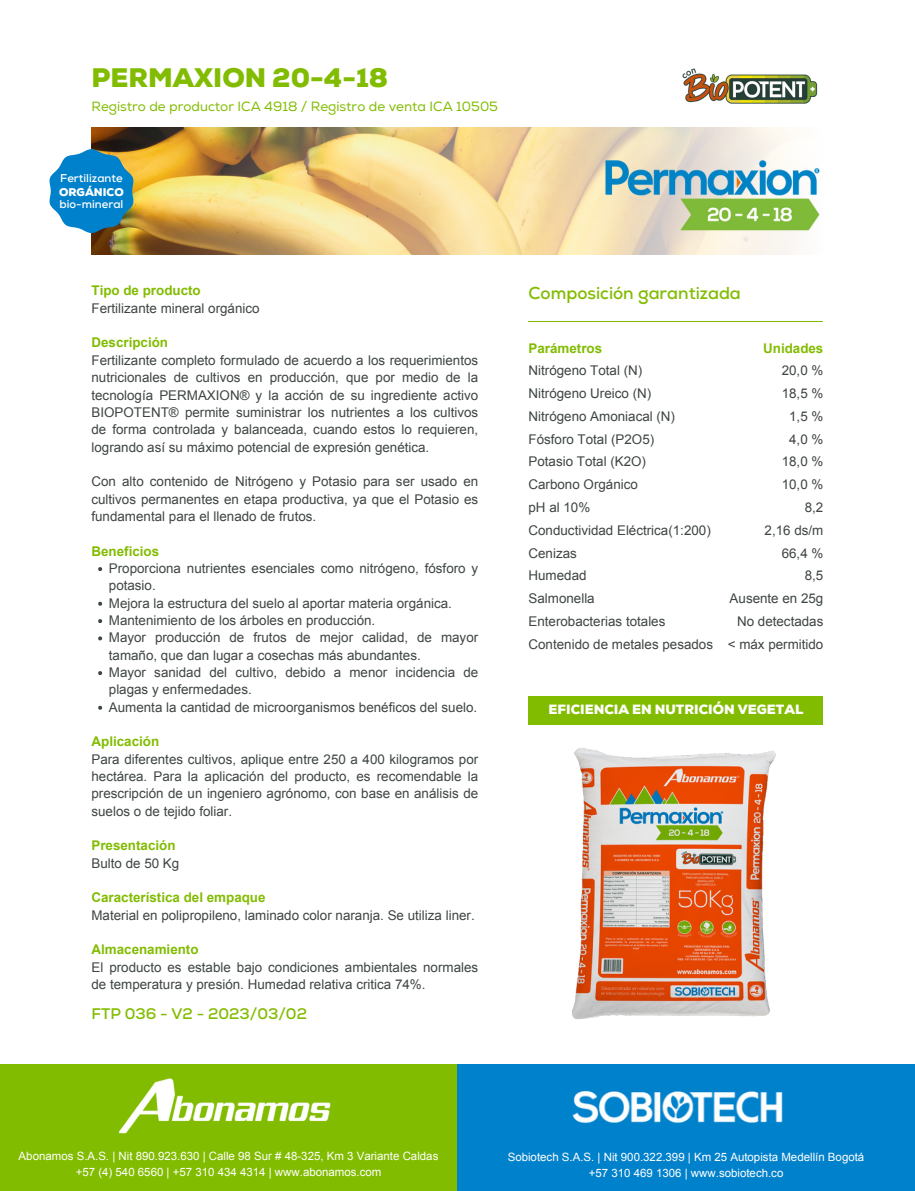
<style>
.page{position:relative;width:915px;height:1191px;background:#fff}
.page>*{position:absolute;margin:0;border:0;box-sizing:border-box;transform-origin:0 0}
.t1{font:900 26.85px "Nexa";color:#82bc00}
.t2{font:700 17.25px "Nexa";color:#82bc00}
.t3{font:700 15.3px "Nexa";color:#82bc00}
.t4{font:13.35px/17.2px "Arial";color:#3e4543}
.t5{font:700 13.35px "Arial";color:#82bc00}
.t6{font:13.35px "Nexa";color:#82bc00}
.t7{font:900 13.35px "Nexa";color:#fff}
.t8{font:11.55px "Arial";color:#fff}
.t9{font:700 11.4px "Nexa";color:#fff}
.t10{font:900 11.1px "Nexa";color:#fff}
</style>
<div class="page">
<img style="left:682px;top:68px;width:136px;height:36px">
<img style="left:528px;top:724px;width:295px;height:295px">
<div style="left:528px;top:695px;width:295px;height:29px;background:#82bc00"></div>
<div style="left:0;top:1064px;width:457px;height:126px;background:#82bc00"></div>
<div style="left:457px;top:1064px;width:458px;height:126px;background:#0081cb"></div>
<img style="left:118px;top:1078px;width:213px;height:56px">
<img style="left:572px;top:1091px;width:211px;height:33px">
<hr style="left:528px;top:320px;width:295px;height:1px;background:#82bc00">
<img style="left:94px;top:127px;width:698px;height:128px">
<svg style="left:98px;top:567px;width:4px;height:4px"></svg>
<svg style="left:98px;top:601px;width:4px;height:4px"></svg>
<svg style="left:98px;top:619px;width:4px;height:4px"></svg>
<svg style="left:98px;top:636px;width:4px;height:4px"></svg>
<svg style="left:98px;top:671px;width:4px;height:4px"></svg>
<svg style="left:98px;top:705px;width:4px;height:4px"></svg>
<img style="left:557px;top:132px;width:263px;height:123px">
<svg style="left:49px;top:149px;width:85px;height:84px"></svg>
<div style="left:56px;top:155px;width:71px;height:72px;background:#0081cb;border-radius:50%"></div>
<p class="t1" style="left:91px;top:62px;width:298px">PERMAXION 20-4-18</p>
<p class="t6" style="left:91px;top:99px;width:408px">Registro de productor ICA 4918 / Registro de venta ICA 10505</p>
<p class="t9" style="left:60px;top:171px;width:64px">Fertilizante</p>
<p class="t10" style="left:59px;top:186px;width:66px">ORGÁNICO</p>
<p class="t9" style="left:60px;top:197px;width:65px">bio-mineral</p>
<p class="t5" style="left:91px;top:283px;width:111px">Tipo de producto</p>
<p class="t4" style="left:91px;top:299px;width:170px">Fertilizante mineral orgánico</p>
<p class="t5" style="left:91px;top:335px;width:78px">Descripción</p>
<p class="t4" style="left:91px;top:351px;width:388px;text-align:justify">Fertilizante completo formulado de acuerdo a los requerimientos nutricionales de cultivos en producción, que por medio de la tecnología PERMAXION® y la acción de su ingrediente activo BIOPOTENT® permite suministrar los nutrientes a los cultivos de forma controlada y balanceada, cuando estos lo requieren, logrando así su máximo potencial de expresión genética.</p>
<p class="t4" style="left:91px;top:473px;width:388px;text-align:justify">Con alto contenido de Nitrógeno y Potasio para ser usado en cultivos permanentes en etapa productiva, ya que el Potasio es fundamental para el llenado de frutos.</p>
<p class="t5" style="left:91px;top:543px;width:69px">Beneficios</p>
<p class="t4" style="left:109px;top:559px;width:371px">Proporciona nutrientes esenciales como nitrógeno, fósforo y potasio.</p>
<p class="t4" style="left:109px;top:594px;width:344px">Mejora la estructura del suelo al aportar materia orgánica.</p>
<p class="t4" style="left:109px;top:611px;width:268px">Mantenimiento de los árboles en producción.</p>
<p class="t4" style="left:109px;top:629px;width:371px">Mayor producción de frutos de mejor calidad, de mayor tamaño, que dan lugar a cosechas más abundantes.</p>
<p class="t4" style="left:109px;top:663px;width:371px">Mayor sanidad del cultivo, debido a menor incidencia de plagas y enfermedades.</p>
<p class="t4" style="left:109px;top:698px;width:370px">Aumenta la cantidad de microorganismos benéficos del suelo.</p>
<p class="t5" style="left:91px;top:734px;width:69px">Aplicación</p>
<p class="t4" style="left:91px;top:750px;width:388px;text-align:justify">Para diferentes cultivos, aplique entre 250 a 400 kilogramos por hectárea. Para la aplicación del producto, es recomendable la prescripción de un ingeniero agrónomo, con base en análisis de suelos o de tejido foliar.</p>
<p class="t5" style="left:91px;top:838px;width:86px">Presentación</p>
<p class="t4" style="left:91px;top:854px;width:89px">Bulto de 50 Kg</p>
<p class="t5" style="left:91px;top:890px;width:176px">Característica del empaque</p>
<p class="t4" style="left:91px;top:906px;width:385px">Material en polipropileno, laminado color naranja. Se utiliza liner.</p>
<p class="t5" style="left:91px;top:942px;width:109px">Almacenamiento</p>
<p class="t4" style="left:91px;top:958px;width:388px">El producto es estable bajo condiciones ambientales normales de temperatura y presión. Humedad relativa critica 74%.</p>
<p class="t3" style="left:91px;top:1004px;width:217px">FTP 036 - V2 - 2023/03/02</p>
<p class="t2" style="left:528px;top:282px;width:214px">Composición garantizada</p>
<p class="t5" style="left:528px;top:340px;width:75px">Parámetros</p>
<p class="t4" style="left:528px;top:362px;width:115px">Nitrógeno Total (N)</p>
<p class="t4" style="left:528px;top:385px;width:124px">Nitrógeno Ureico (N)</p>
<p class="t4" style="left:528px;top:407px;width:148px">Nitrógeno Amoniacal (N)</p>
<p class="t4" style="left:528px;top:430px;width:127px">Fósforo Total (P2O5)</p>
<p class="t4" style="left:528px;top:453px;width:119px">Potasio Total (K2O)</p>
<p class="t4" style="left:528px;top:476px;width:111px">Carbono Orgánico</p>
<p class="t4" style="left:528px;top:498px;width:63px">pH al 10%</p>
<p class="t4" style="left:528px;top:521px;width:184px">Conductividad Eléctrica(1:200)</p>
<p class="t4" style="left:528px;top:544px;width:50px">Cenizas</p>
<p class="t4" style="left:528px;top:567px;width:60px">Humedad</p>
<p class="t4" style="left:528px;top:589px;width:68px">Salmonella</p>
<p class="t4" style="left:528px;top:612px;width:138px">Enterobacterias totales</p>
<p class="t4" style="left:528px;top:635px;width:186px">Contenido de metales pesados</p>
<p class="t5" style="left:763px;top:340px;width:62px">Unidades</p>
<p class="t4" style="left:781px;top:362px;width:43px">20,0 %</p>
<p class="t4" style="left:781px;top:385px;width:43px">18,5 %</p>
<p class="t4" style="left:789px;top:407px;width:36px">1,5 %</p>
<p class="t4" style="left:789px;top:430px;width:36px">4,0 %</p>
<p class="t4" style="left:781px;top:453px;width:43px">18,0 %</p>
<p class="t4" style="left:781px;top:476px;width:43px">10,0 %</p>
<p class="t4" style="left:804px;top:498px;width:20px">8,2</p>
<p class="t4" style="left:764px;top:521px;width:60px">2,16 ds/m</p>
<p class="t4" style="left:781px;top:544px;width:43px">66,4 %</p>
<p class="t4" style="left:804px;top:567px;width:20px">8,5</p>
<p class="t4" style="left:729px;top:589px;width:95px">Ausente en 25g</p>
<p class="t4" style="left:737px;top:612px;width:88px">No detectadas</p>
<p class="t4" style="left:728px;top:635px;width:97px">&lt; máx permitido</p>
<p class="t7" style="left:548px;top:701px;width:256px">EFICIENCIA EN NUTRICIÓN VEGETAL</p>
<p class="t8" style="left:19px;top:1149px;width:421px">Abonamos S.A.S. | Nit 890.923.630 | Calle 98 Sur # 48-325, Km 3 Variante Caldas</p>
<p class="t8" style="left:76px;top:1165px;width:307px">+57 (4) 540 6560 | +57 310 434 4314 | www.abonamos.com</p>
<p class="t8" style="left:507px;top:1150px;width:358px">Sobiotech S.A.S. | Nit 900.322.399 | Km 25 Autopista Medellín Bogotá</p>
<p class="t8" style="left:589px;top:1165px;width:196px">+57 310 469 1306 | www.sobiotech.co</p>
</div>
